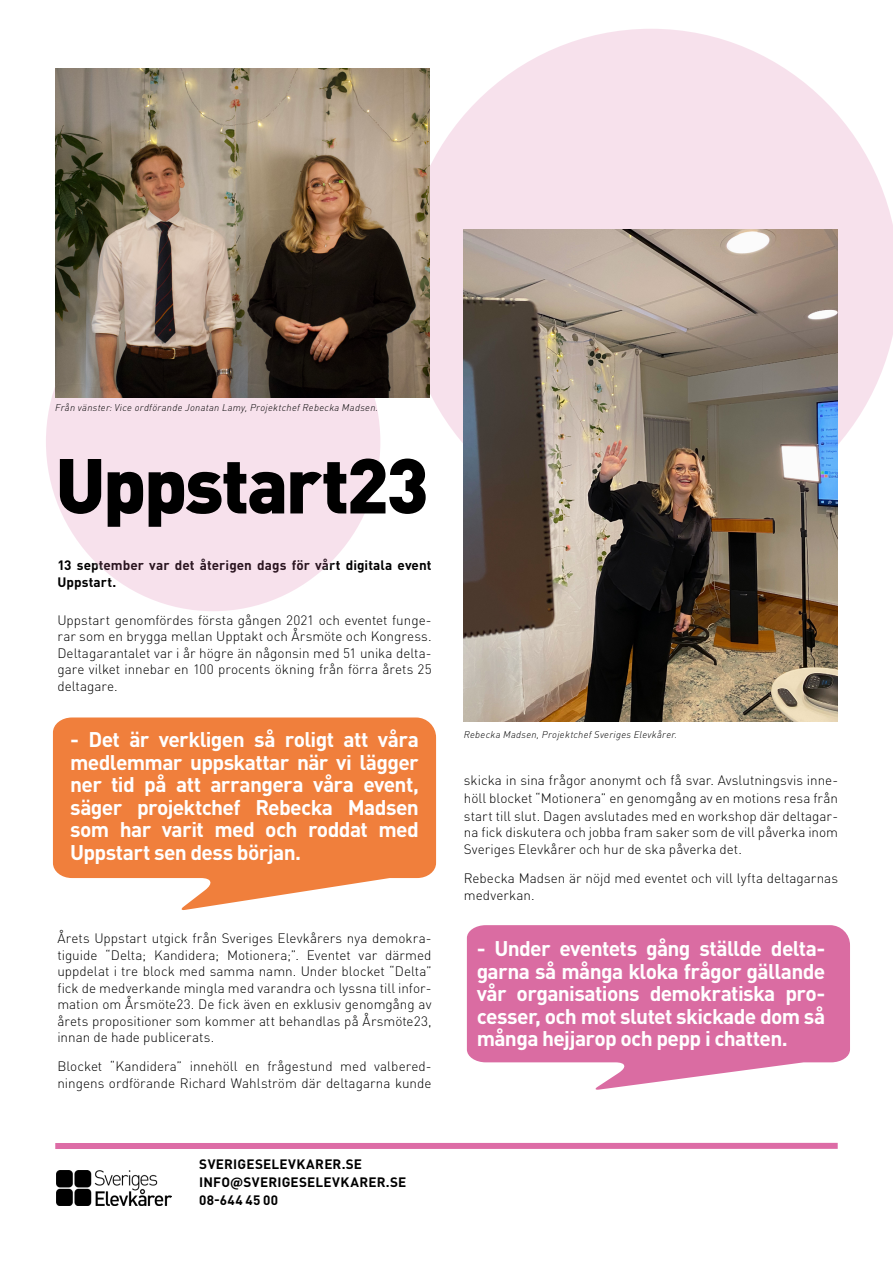
<style>
.page{position:relative;width:893px;height:1263px;background:#fff}
.page>*{position:absolute;margin:0;border:0;box-sizing:border-box;transform-origin:0 0}
.t1{font:900 76.5px "DINOT";letter-spacing:-.035em;color:#000}
.t2{font:700 21px/22.5px "DINOT";letter-spacing:-.03em;color:#fff;text-align:justify}
.t3{font:300 13.5px/16.5px "DINOT";color:#000;text-align:justify}
.t4{font:700 13.5px/18px "DINOT";letter-spacing:.01em;color:#000}
.t5{font:italic 300 9.75px "DINOT";letter-spacing:.03em;color:#000}
</style>
<div class="page">
<svg style="left:53px;top:717px;width:383px;height:193px;background:#f29056"></svg>
<img style="left:57px;top:1170px;width:115px;height:35px">
<svg style="left:467px;top:925px;width:383px;height:165px;background:#de7fae"></svg>
<div style="left:55px;top:1143px;width:783px;height:6px;background:#dd6ca6"></div>
<svg style="left:400px;top:29px;width:493px;height:505px"></svg>
<div style="left:45px;top:271px;width:337px;height:341px;background:#f7e1ec;border-radius:50%"></div>
<img style="left:464px;top:229px;width:373px;height:493px">
<img style="left:55px;top:68px;width:374px;height:329px">
<p class="t5" style="left:55px;top:400px;width:324px">Från vänster: Vice ordförande Jonatan Lamy, Projektchef Rebecka Madsen.</p>
<h1 class="t1" style="left:55px;top:425px;width:375px">Uppstart23</h1>
<p class="t4" style="left:57px;top:555px;width:376px;line-height:17.2px">13 september var det återigen dags för vårt digitala event<br>Uppstart.</p>
<p class="t3" style="left:57px;top:610px;width:376px">Uppstart genomfördes första gången 2021 och eventet funge&shy;rar som en brygga mellan Upptakt och Årsmöte och Kongress.<br>Deltagarantalet var i år högre än någonsin med 51 unika delta&shy;gare vilket innebar en 100 procents ökning från förra årets 25 deltagare.</p>
<h2 class="t2" style="left:70px;top:727px;width:350px">- Det är verkligen så roligt att våra medlemmar uppskattar när vi lägger ner tid på att arrangera våra event, säger projektchef Rebecka Madsen som har varit med och roddat med Uppstart sen dess början.</h2>
<p class="t3" style="left:57px;top:929px;width:376px">Årets Uppstart utgick från Sveriges Elevkårers nya demokra&shy;tiguide “Delta; Kandidera; Motionera;”. Eventet var därmed uppdelat i tre block med samma namn. Under blocket “Delta” fick de medverkande mingla med varandra och lyssna till infor&shy;mation om Årsmöte23. De fick även en exklusiv genomgång av årets propositioner som kommer att behandlas på Årsmöte23, innan de hade publicerats.</p>
<p class="t3" style="left:57px;top:1057px;width:376px">Blocket “Kandidera” innehöll en frågestund med valbered&shy;ningens ordförande Richard Wahlström där deltagarna kunde</p>
<p class="t4" style="left:199px;top:1154px;width:208px">SVERIGESELEVKARER.SE<br>INFO@SVERIGESELEVKARER.SE<br>08-644 45 00</p>
<p class="t5" style="left:464px;top:727px;width:215px">Rebecka Madsen, Projektchef Sveriges Elevkårer.</p>
<p class="t3" style="left:464px;top:770px;width:376px;line-height:18px">skicka in sina frågor anonymt och få svar. Avslutningsvis inne&shy;höll blocket “Motionera” en genomgång av en motions resa från start till slut. Dagen avslutades med en workshop där deltagar-</p>
<p class="t3" style="left:464px;top:823px;width:376px">na fick diskutera och jobba fram saker som de vill påverka inom<br>Sveriges Elevkårer och hur de ska påverka det.</p>
<p class="t3" style="left:464px;top:869px;width:376px">Rebecka Madsen är nöjd med eventet och vill lyfta deltagarnas medverkan.</p>
<h2 class="t2" style="left:477px;top:936px;width:350px">- Under eventets gång ställde delta&shy;garna så många kloka frågor gällande vår organisations demokratiska pro&shy;cesser, och mot slutet skickade dom så många hejjarop och pepp i chatten.</h2>
</div>
